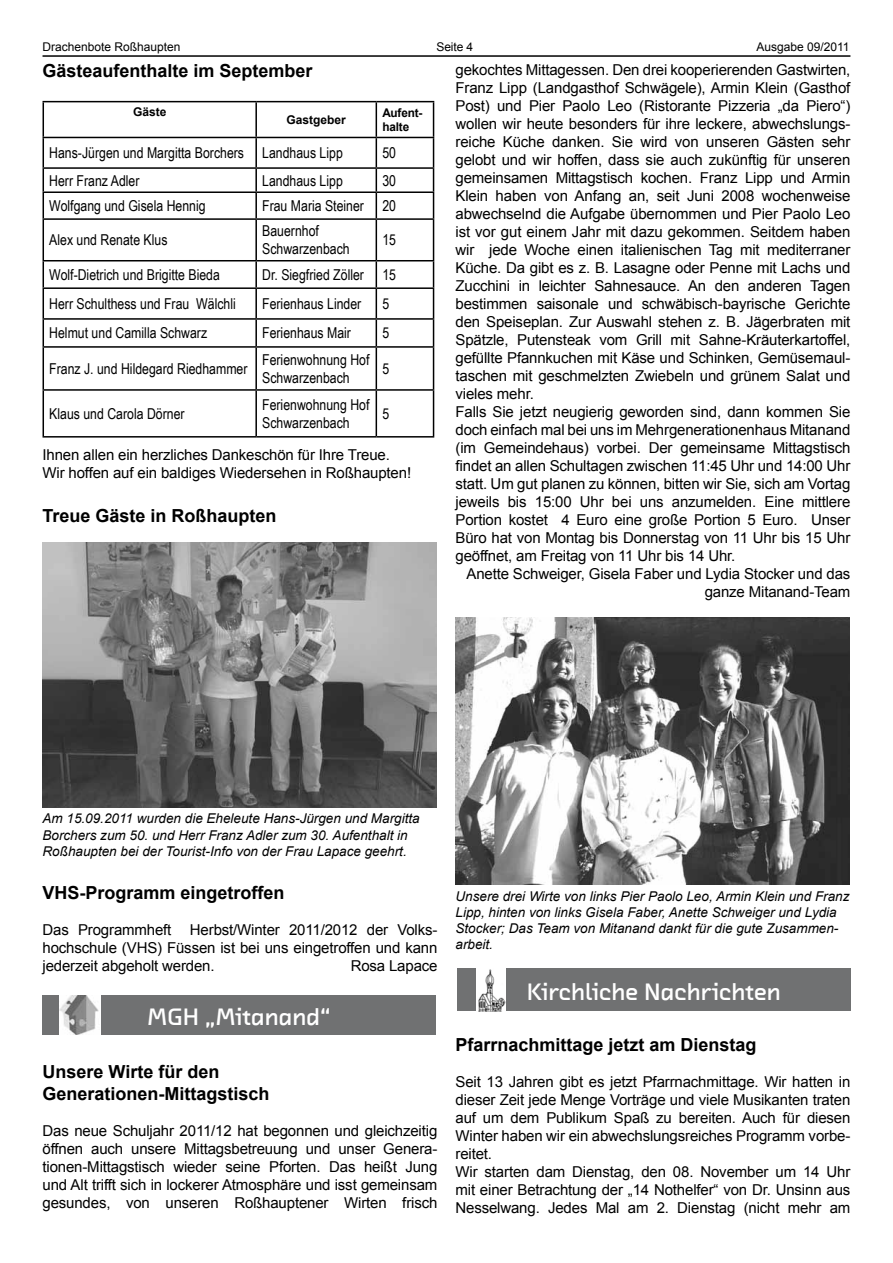
<style>
.page{position:relative;width:893px;height:1263px;background:#fff}
.page>*{position:absolute;margin:0;border:0;box-sizing:border-box;transform-origin:0 0}
.t1{font:24px "Chambers Sans Bld";letter-spacing:-.005em;color:#fff}
.t2{font:700 18px/21.6px "Arial";color:#000}
.t3{font:15px/18px "Arial";letter-spacing:-.01em;color:#000}
.t4{font:15px/18px "Arial Narrow";color:#000}
.t5{font:italic 13.5px/16.2px "Arial";color:#000}
.t6{font:12px "Arial";color:#000}
.t7{font:700 12px/14.4px "Arial";color:#000}
</style>
<div class="page">
<hr style="left:43px;top:55px;width:807px;height:2px;background:#000">
<hr style="left:43px;top:101px;width:213px;height:1px;background:#000">
<hr style="left:43px;top:102px;width:1px;height:35px;background:#000">
<hr style="left:256px;top:101px;width:120px;height:1px;background:#000">
<hr style="left:255px;top:102px;width:2px;height:35px;background:#000">
<hr style="left:376px;top:101px;width:58px;height:1px;background:#000">
<hr style="left:376px;top:102px;width:1px;height:35px;background:#000">
<hr style="left:433px;top:102px;width:1px;height:35px;background:#000">
<hr style="left:43px;top:137px;width:213px;height:1px;background:#000">
<hr style="left:256px;top:137px;width:120px;height:1px;background:#000">
<hr style="left:255px;top:138px;width:2px;height:29px;background:#000">
<hr style="left:376px;top:137px;width:58px;height:1px;background:#000">
<hr style="left:43px;top:167px;width:213px;height:2px;background:#000">
<hr style="left:256px;top:167px;width:120px;height:2px;background:#000">
<hr style="left:255px;top:169px;width:2px;height:22px;background:#000">
<hr style="left:376px;top:167px;width:58px;height:2px;background:#000">
<hr style="left:43px;top:191px;width:213px;height:2px;background:#000">
<svg style="left:43px;top:138px;width:1px;height:80px"></svg>
<hr style="left:256px;top:191px;width:120px;height:2px;background:#000">
<hr style="left:255px;top:193px;width:2px;height:25px;background:#000">
<hr style="left:376px;top:191px;width:58px;height:2px;background:#000">
<svg style="left:376px;top:138px;width:1px;height:80px"></svg>
<svg style="left:433px;top:138px;width:1px;height:80px"></svg>
<hr style="left:43px;top:218px;width:213px;height:2px;background:#000">
<hr style="left:43px;top:220px;width:1px;height:40px;background:#000">
<hr style="left:256px;top:218px;width:120px;height:2px;background:#000">
<hr style="left:255px;top:220px;width:2px;height:40px;background:#000">
<hr style="left:376px;top:218px;width:58px;height:2px;background:#000">
<hr style="left:376px;top:220px;width:1px;height:40px;background:#000">
<hr style="left:433px;top:220px;width:1px;height:40px;background:#000">
<hr style="left:43px;top:260px;width:213px;height:1px;background:#000">
<hr style="left:256px;top:260px;width:120px;height:1px;background:#000">
<hr style="left:255px;top:261px;width:2px;height:26px;background:#000">
<hr style="left:376px;top:260px;width:58px;height:1px;background:#000">
<hr style="left:43px;top:287px;width:213px;height:2px;background:#000">
<hr style="left:256px;top:287px;width:120px;height:2px;background:#000">
<hr style="left:255px;top:289px;width:2px;height:29px;background:#000">
<hr style="left:376px;top:287px;width:58px;height:2px;background:#000">
<hr style="left:43px;top:318px;width:213px;height:2px;background:#000">
<svg style="left:43px;top:261px;width:1px;height:85px"></svg>
<hr style="left:256px;top:318px;width:120px;height:2px;background:#000">
<hr style="left:255px;top:320px;width:2px;height:26px;background:#000">
<hr style="left:376px;top:318px;width:58px;height:2px;background:#000">
<svg style="left:376px;top:261px;width:1px;height:85px"></svg>
<svg style="left:433px;top:261px;width:1px;height:85px"></svg>
<hr style="left:43px;top:346px;width:213px;height:2px;background:#000">
<hr style="left:43px;top:348px;width:1px;height:41px;background:#000">
<hr style="left:256px;top:346px;width:120px;height:2px;background:#000">
<hr style="left:255px;top:348px;width:2px;height:41px;background:#000">
<hr style="left:376px;top:346px;width:58px;height:2px;background:#000">
<hr style="left:376px;top:348px;width:1px;height:41px;background:#000">
<hr style="left:433px;top:348px;width:1px;height:41px;background:#000">
<hr style="left:43px;top:389px;width:213px;height:2px;background:#000">
<hr style="left:43px;top:391px;width:1px;height:45px;background:#000">
<hr style="left:256px;top:389px;width:120px;height:2px;background:#000">
<hr style="left:255px;top:391px;width:2px;height:45px;background:#000">
<hr style="left:376px;top:389px;width:58px;height:2px;background:#000">
<hr style="left:376px;top:391px;width:1px;height:45px;background:#000">
<hr style="left:433px;top:391px;width:1px;height:45px;background:#000">
<hr style="left:43px;top:436px;width:213px;height:2px;background:#000">
<hr style="left:256px;top:436px;width:120px;height:2px;background:#000">
<hr style="left:376px;top:436px;width:58px;height:2px;background:#000">
<img style="left:43px;top:543px;width:393px;height:264px">
<div style="left:43px;top:996px;width:393px;height:39px;background:#707172"></div>
<img style="left:59px;top:996px;width:42px;height:39px">
<img style="left:455px;top:618px;width:394px;height:266px">
<div style="left:457px;top:968px;width:393px;height:43px;background:#707172"></div>
<img style="left:476px;top:968px;width:29px;height:43px">
<p class="t6" style="left:43px;top:39px;width:140px">Drachenbote Roßhaupten</p>
<p class="t6" style="left:436px;top:39px;width:38px">Seite 4</p>
<p class="t6" style="left:756px;top:39px;width:95px">Ausgabe 09/2011</p>
<p class="t2" style="left:43px;top:60px;width:272px">Gästeaufenthalte im September</p>
<p class="t7" style="left:133px;top:105px;width:35px">Gäste</p>
<p class="t7" style="left:287px;top:113px;width:61px">Gastgeber</p>
<p class="t7" style="left:382px;top:106px;width:41px">Aufent&shy;halte</p>
<p class="t4" style="left:49px;top:143px;width:295px">Hans-Jürgen und Margitta Borchers Landhaus Lipp</p>
<p class="t4" style="left:382px;top:143px;width:15px">50</p>
<p class="t4" style="left:49px;top:171px;width:92px">Herr Franz Adler</p>
<p class="t4" style="left:262px;top:171px;width:82px">Landhaus Lipp</p>
<p class="t4" style="left:382px;top:171px;width:15px">30</p>
<p class="t4" style="left:49px;top:196px;width:158px">Wolfgang und Gisela Hennig</p>
<p class="t4" style="left:262px;top:196px;width:135px">Frau Maria Steiner 20</p>
<p class="t4" style="left:49px;top:231px;width:120px">Alex und Renate Klus</p>
<p class="t4" style="left:262px;top:222px;width:89px">Bauernhof<br>Schwarzenbach</p>
<p class="t4" style="left:382px;top:231px;width:15px">15</p>
<p class="t4" style="left:49px;top:265px;width:172px">Wolf-Dietrich und Brigitte Bieda</p>
<p class="t4" style="left:262px;top:265px;width:135px">Dr. Siegfried Zöller 15</p>
<p class="t4" style="left:49px;top:294px;width:188px">Herr Schulthess und Frau Wälchli</p>
<p class="t4" style="left:262px;top:294px;width:101px">Ferienhaus Linder</p>
<p class="t4" style="left:382px;top:294px;width:8px">5</p>
<p class="t4" style="left:49px;top:324px;width:159px">Helmut und Camilla Schwarz</p>
<p class="t4" style="left:262px;top:324px;width:90px">Ferienhaus Mair</p>
<p class="t4" style="left:382px;top:324px;width:8px">5</p>
<p class="t4" style="left:49px;top:359px;width:200px">Franz J. und Hildegard Riedhammer</p>
<p class="t4" style="left:262px;top:350px;width:109px">Ferienwohnung Hof<br>Schwarzenbach</p>
<p class="t4" style="left:382px;top:359px;width:8px">5</p>
<p class="t4" style="left:49px;top:404px;width:137px">Klaus und Carola Dörner</p>
<p class="t4" style="left:262px;top:395px;width:109px">Ferienwohnung Hof<br>Schwarzenbach</p>
<p class="t4" style="left:382px;top:404px;width:8px">5</p>
<p class="t3" style="left:43px;top:446px;width:370px">Ihnen allen ein herzliches Dankeschön für Ihre Treue.<br>Wir hoffen auf ein baldiges Wiedersehen in Roßhaupten!</p>
<p class="t2" style="left:43px;top:505px;width:236px">Treue Gäste in Roßhaupten</p>
<p class="t3" style="left:455px;top:61px;width:396px">gekochtes Mittagessen. Den drei kooperierenden Gastwirten, Franz Lipp (Landgasthof Schwägele), Armin Klein (Gasthof Post) und Pier Paolo Leo (Ristorante Pizzeria „da Piero“) wollen wir heute besonders für ihre leckere, abwechslungs&shy;reiche Küche danken. Sie wird von unseren Gästen sehr gelobt und wir hoffen, dass sie auch zukünftig für unseren gemeinsamen Mittagstisch kochen. Franz Lipp und Armin Klein haben von Anfang an, seit Juni 2008 wochenweise abwechselnd die Aufgabe übernommen und Pier Paolo Leo ist vor gut einem Jahr mit dazu gekommen. Seitdem haben wir jede Woche einen italienischen Tag mit mediterraner Küche. Da gibt es z. B. Lasagne oder Penne mit Lachs und Zucchini in leichter Sahnesauce. An den anderen Tagen bestimmen saisonale und schwäbisch-bayrische Gerichte den Speiseplan. Zur Auswahl stehen z. B. Jägerbraten mit Spätzle, Putensteak vom Grill mit Sahne-Kräuterkartoffel, gefüllte Pfannkuchen mit Käse und Schinken, Gemüsemaul&shy;taschen mit geschmelzten Zwiebeln und grünem Salat und vieles mehr.<br>Falls Sie jetzt neugierig geworden sind, dann kommen Sie doch einfach mal bei uns im Mehrgenerationenhaus Mitanand (im Gemeindehaus) vorbei. Der gemeinsame Mittagstisch findet an allen Schultagen zwischen 11:45 Uhr und 14:00 Uhr statt. Um gut planen zu können, bitten wir Sie, sich am Vortag jeweils bis 15:00 Uhr bei uns anzumelden. Eine mittlere Portion kostet 4 Euro eine große Portion 5 Euro. Unser Büro hat von Montag bis Donnerstag von 11 Uhr bis 15 Uhr geöffnet, am Freitag von 11 Uhr bis 14 Uhr.</p>
<p class="t3" style="left:466px;top:565px;width:385px;text-align:right">Anette Schweiger, Gisela Faber und Lydia Stocker und das ganze Mitanand-Team</p>
<p class="t5" style="left:43px;top:811px;width:379px">Am 15.09.2011 wurden die Eheleute Hans-Jürgen und Margitta<br>Borchers zum 50. und Herr Franz Adler zum 30. Aufenthalt in<br>Roßhaupten bei der Tourist-Info von der Frau Lapace geehrt.</p>
<p class="t2" style="left:43px;top:882px;width:244px">VHS-Programm eingetroffen</p>
<p class="t3" style="left:43px;top:921px;width:396px;text-align:justify">Das Programmheft Herbst/Winter 2011/2012 der Volks&shy;hochschule (VHS) Füssen ist bei uns eingetroffen und kann jederzeit abgeholt werden.</p>
<p class="t3" style="left:351px;top:957px;width:88px">Rosa Lapace</p>
<h1 class="t1" style="left:147px;top:1001px;width:185px">MGH „Mitanand“</h1>
<p class="t2" style="left:43px;top:1061px;width:229px">Unsere Wirte für den<br>Generationen-Mittagstisch</p>
<p class="t3" style="left:43px;top:1121px;width:396px;text-align:justify">Das neue Schuljahr 2011/12 hat begonnen und gleichzeitig öffnen auch unsere Mittagsbetreuung und unser Genera&shy;tionen-Mittagstisch wieder seine Pforten. Das heißt Jung und Alt trifft sich in lockerer Atmosphäre und isst gemeinsam gesundes, von unseren Roßhauptener Wirten frisch</p>
<p class="t5" style="left:455px;top:888px;width:396px">Unsere drei Wirte von links Pier Paolo Leo, Armin Klein und Franz Lipp, hinten von links Gisela Faber, Anette Schweiger und Lydia Stocker; Das Team von Mitanand dankt für die gute Zusammen&shy;arbeit.</p>
<h1 class="t1" style="left:527px;top:976px;width:256px">Kirchliche Nachrichten</h1>
<p class="t2" style="left:455px;top:1034px;width:303px">Pfarrnachmittage jetzt am Dienstag</p>
<p class="t3" style="left:455px;top:1072px;width:396px">Seit 13 Jahren gibt es jetzt Pfarrnachmittage. Wir hatten in dieser Zeit jede Menge Vorträge und viele Musikanten traten auf um dem Publikum Spaß zu bereiten. Auch für diesen Winter haben wir ein abwechslungsreiches Programm vorbe&shy;reitet.<br>Wir starten dam Dienstag, den 08. November um 14 Uhr mit einer Betrachtung der „14 Nothelfer“ von Dr. Unsinn aus Nesselwang. Jedes Mal am 2. Dienstag (nicht mehr am</p>
</div>
